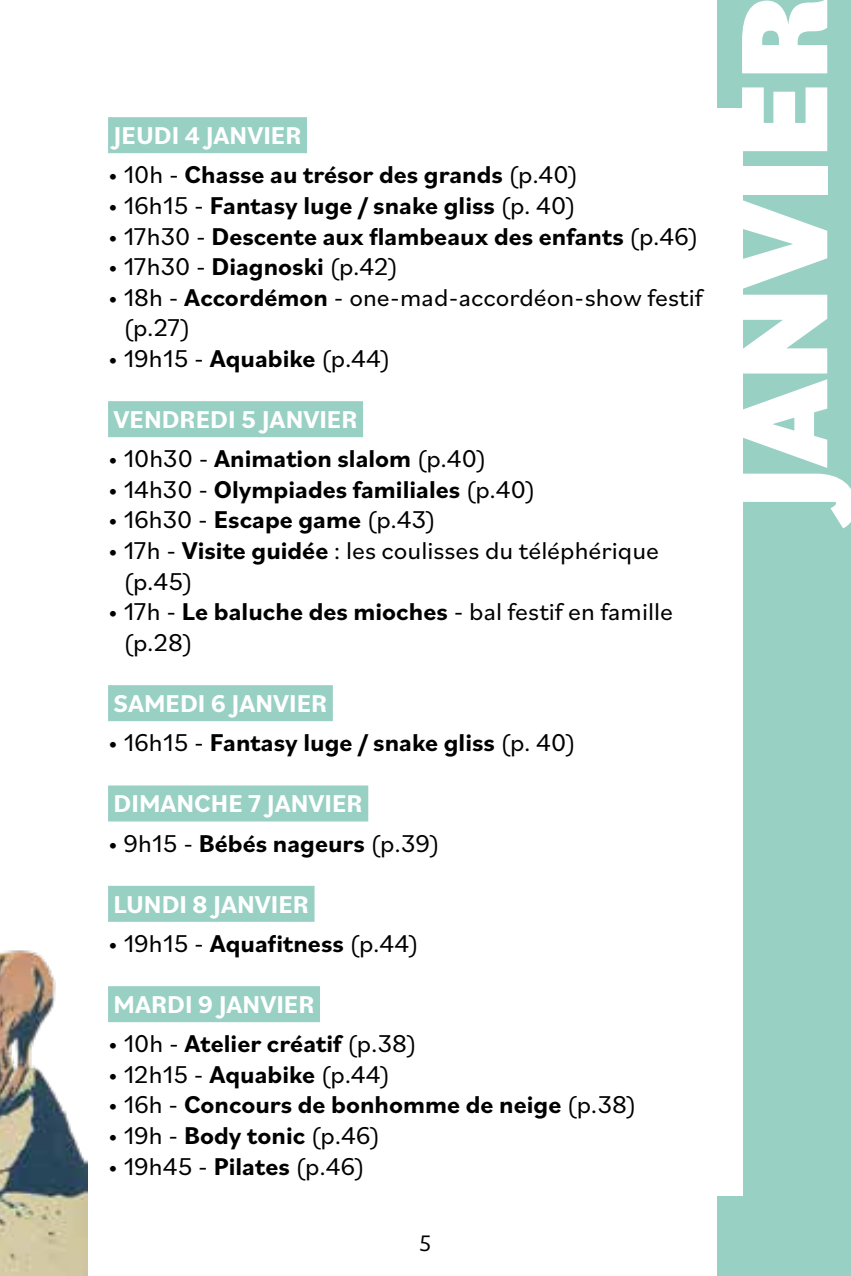
<style>
.page{position:relative;width:851px;height:1276px;background:#fff}
.page>*{position:absolute;margin:0;border:0;box-sizing:border-box;transform-origin:0 0}
.t1{font:900 129px "Bilo";color:#fff}
.t2{font:25.5px/30.6px "Bilo";color:#000}
.t3{font:700 25.5px "Bilo";color:#000}
.t4{font:700 25.5px "Bilo";color:#fff}
.t5{font:300 24px "Bree";color:#000}
.s1{font-weight:400}
.s2{font-weight:700}
</style>
<div class="page">
<div style="left:717px;top:0;width:133px;height:1276px;background:#98d0c4"></div>
<div style="left:108px;top:108px;width:634px;height:1087px;background:#fff"></div>
<div style="left:108px;top:117px;width:199px;height:36px;background:#98d0c4"></div>
<div style="left:108px;top:401px;width:255px;height:36px;background:#98d0c4"></div>
<div style="left:108px;top:685px;width:225px;height:36px;background:#98d0c4"></div>
<div style="left:108px;top:785px;width:260px;height:36px;background:#98d0c4"></div>
<div style="left:108px;top:886px;width:206px;height:36px;background:#98d0c4"></div>
<div style="left:108px;top:986px;width:212px;height:36px;background:#98d0c4"></div>
<img style="left:0;top:950px;width:88px;height:326px">
<p class="t4" style="left:114px;top:118px;width:189px">JEUDI 4 JANVIER</p>
<p class="t3" style="left:108px;top:157px;width:471px"><span class="s1">• 10h -</span> Chasse au trésor des grands <span class="s1">(p.40)</span></p>
<p class="t3" style="left:108px;top:188px;width:469px"><span class="s1">• 16h15 -</span> Fantasy luge / snake gliss <span class="s1">(p. 40)</span></p>
<p class="t3" style="left:108px;top:218px;width:592px"><span class="s1">• 17h30 -</span> Descente aux flambeaux des enfants <span class="s1">(p.46)</span></p>
<p class="t2" style="left:108px;top:250px;width:292px">• 17h30 - <span class="s2">Diagnoski</span> (p.42)</p>
<p class="t2" style="left:123px;top:281px;width:580px;text-indent:-15px">• 18h - <span class="s2">Accordémon</span> - one-mad-accordéon-show festif (p.27)</p>
<p class="t2" style="left:108px;top:342px;width:284px">• 19h15 - <span class="s2">Aquabike</span> (p.44)</p>
<p class="t4" style="left:114px;top:402px;width:245px">VENDREDI 5 JANVIER</p>
<p class="t3" style="left:108px;top:441px;width:380px"><span class="s1">• 10h30 -</span> Animation slalom <span class="s1">(p.40)</span></p>
<p class="t3" style="left:108px;top:472px;width:429px"><span class="s1">• 14h30 -</span> Olympiades familiales <span class="s1">(p.40)</span></p>
<p class="t2" style="left:108px;top:504px;width:329px">• 16h30 - <span class="s2">Escape game</span> (p.43)</p>
<p class="t2" style="left:123px;top:534px;width:537px;text-indent:-15px">• 17h - <span class="s2">Visite guidée</span> : les coulisses du téléphérique (p.45)</p>
<p class="t2" style="left:123px;top:595px;width:551px;text-indent:-15px">• 17h - <span class="s2">Le baluche des mioches</span> - bal festif en famille (p.28)</p>
<p class="t4" style="left:114px;top:686px;width:215px">SAMEDI 6 JANVIER</p>
<p class="t3" style="left:108px;top:725px;width:469px"><span class="s1">• 16h15 -</span> Fantasy luge / snake gliss <span class="s1">(p. 40)</span></p>
<p class="t4" style="left:114px;top:786px;width:250px">DIMANCHE 7 JANVIER</p>
<p class="t2" style="left:108px;top:826px;width:333px">• 9h15 - <span class="s2">Bébés nageurs</span> (p.39)</p>
<p class="t4" style="left:114px;top:886px;width:197px">LUNDI 8 JANVIER</p>
<p class="t2" style="left:108px;top:927px;width:312px">• 19h15 - <span class="s2">Aquafitness</span> (p.44)</p>
<p class="t4" style="left:114px;top:987px;width:202px">MARDI 9 JANVIER</p>
<p class="t3" style="left:108px;top:1026px;width:310px"><span class="s1">• 10h -</span> Atelier créatif <span class="s1">(p.38)</span></p>
<p class="t2" style="left:108px;top:1058px;width:284px">• 12h15 - <span class="s2">Aquabike</span> (p.44)</p>
<p class="t3" style="left:108px;top:1087px;width:530px"><span class="s1">• 16h -</span> Concours de bonhomme de neige <span class="s1">(p.38)</span></p>
<p class="t2" style="left:108px;top:1119px;width:274px">• 19h - <span class="s2">Body tonic</span> (p.46)</p>
<p class="t2" style="left:108px;top:1149px;width:258px">• 19h45 - <span class="s2">Pilates</span> (p.46)</p>
<p class="t5" style="left:419px;top:1225px;width:13px">5</p>
<h1 class="t1" style="left:695px;top:509px;width:515px;rotate:-90deg">JANVIER</h1>
</div>
